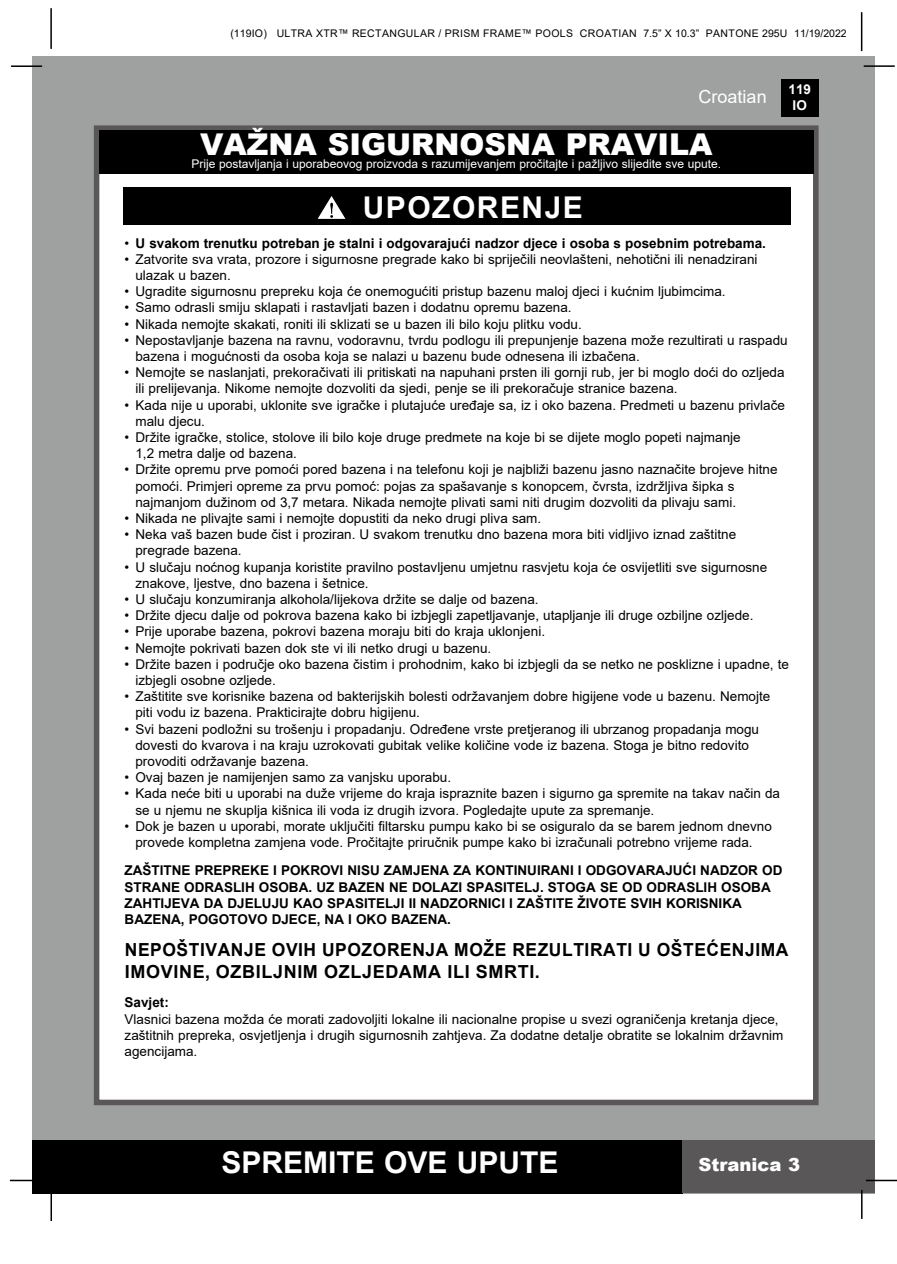
<style>
.page{position:relative;width:897px;height:1264px;background:#fff}
.page>*{position:absolute;margin:0;border:0;box-sizing:border-box;transform-origin:0 0}
.t1{font:900 30px "Arial";color:#fff}
.t2{font:700 30px "Arial";color:#fff}
.t3{font:700 30px "Arial";letter-spacing:.05em;color:#fff}
.t4{font:700 18px/21.6px "Arial";letter-spacing:.03em;color:#000}
.t5{font:900 18px "Arial";color:#fff}
.t6{font:18px "Arial";color:#fff}
.t7{font:13.5px/16.2px "Arial";color:#000}
.t8{font:700 13.5px/16.2px "Arial";color:#000}
.t9{font:700 13.5px/16.2px "Arial";color:#fff;text-align:center}
.t10{font:12px "Arial";color:#fff}
.t11{font:10.5px "Arial";letter-spacing:.035em;color:#000}
.s1{font-weight:400}
</style>
<div class="page">
<div style="left:33px;top:56px;width:842px;height:1137px;background:#9fa0a0"></div>
<div style="left:780px;top:79px;width:38px;height:38px;background:#000"></div>
<hr style="left:863px;top:65px;width:31px;height:2px;background:#000">
<hr style="left:50px;top:8px;width:2px;height:41px;background:#000">
<hr style="left:860px;top:12px;width:2px;height:39px;background:#000">
<div style="left:33px;top:1140px;width:650px;height:53px;background:#000"></div>
<div style="left:682px;top:1140px;width:193px;height:53px;background:#595757"></div>
<hr style="left:865px;top:1179px;width:31px;height:2px;background:#000">
<hr style="left:860px;top:1189px;width:2px;height:30px;background:#000">
<hr style="left:50px;top:1190px;width:2px;height:31px;background:#000">
<hr style="left:10px;top:1179px;width:31px;height:2px;background:#000">
<hr style="left:11px;top:65px;width:31px;height:2px;background:#000">
<div style="left:94px;top:125px;width:724px;height:980px;background:#fff;border:6px solid #595757"></div>
<div style="left:99px;top:130px;width:714px;height:44px;background:#000"></div>
<div style="left:123px;top:187px;width:667px;height:38px;background:#000"></div>
<svg style="left:317px;top:196px;width:29px;height:23px"></svg>
<p class="t11" style="left:230px;top:26px;width:617px">(119IO) ULTRA XTR™ RECTANGULAR / PRISM FRAME™ POOLS CROATIAN 7.5” X 10.3” PANTONE 295U 11/19/2022</p>
<h2 class="t6" style="left:698px;top:84px;width:70px">Croatian</h2>
<h1 class="t1" style="left:200px;top:123px;width:513px">VAŽNA SIGURNOSNA PRAVILA</h1>
<p class="t10" style="left:191px;top:156px;width:531px">Prije postavljanja i uporabeovog proizvoda s razumijevanjem pročitajte i pažljivo slijedite sve upute.</p>
<h1 class="t3" style="left:362px;top:186px;width:222px">UPOZORENJE</h1>
<p class="t9" style="left:788px;top:81px;width:24px">119<br>IO</p>
<p class="t8" style="left:125px;top:235px;width:643px"><span class="s1">•</span> U svakom trenutku potreban je stalni i odgovarajući nadzor djece i osoba s posebnim potrebama.</p>
<p class="t7" style="left:135px;top:251px;width:623px;text-indent:-11px">• Zatvorite sva vrata, prozore i sigurnosne pregrade kako bi spriječili neovlašteni, nehotični ili nenadzirani ulazak u bazen.</p>
<p class="t7" style="left:125px;top:283px;width:602px">• Ugradite sigurnosnu prepreku koja će onemogućiti pristup bazenu maloj djeci i kućnim ljubimcima.</p>
<p class="t7" style="left:125px;top:299px;width:448px">• Samo odrasli smiju sklapati i rastavljati bazen i dodatnu opremu bazena.</p>
<p class="t7" style="left:125px;top:316px;width:458px">• Nikada nemojte skakati, roniti ili sklizati se u bazen ili bilo koju plitku vodu.</p>
<p class="t7" style="left:135px;top:332px;width:653px;text-indent:-11px">• Nepostavljanje bazena na ravnu, vodoravnu, tvrdu podlogu ili prepunjenje bazena može rezultirati u raspadu bazena i mogućnosti da osoba koja se nalazi u bazenu bude odnesena ili izbačena.</p>
<p class="t7" style="left:135px;top:364px;width:650px;text-indent:-11px">• Nemojte se naslanjati, prekoračivati ili pritiskati na napuhani prsten ili gornji rub, jer bi moglo doći do ozljeda ili prelijevanja. Nikome nemojte dozvoliti da sjedi, penje se ili prekoračuje stranice bazena.</p>
<p class="t7" style="left:135px;top:397px;width:651px;text-indent:-11px">• Kada nije u uporabi, uklonite sve igračke i plutajuće uređaje sa, iz i oko bazena. Predmeti u bazenu privlače malu djecu.</p>
<p class="t7" style="left:135px;top:429px;width:606px;text-indent:-11px">• Držite igračke, stolice, stolove ili bilo koje druge predmete na koje bi se dijete moglo popeti najmanje<br>1,2 metra dalje od bazena.</p>
<p class="t7" style="left:135px;top:461px;width:643px;text-indent:-11px">• Držite opremu prve pomoći pored bazena i na telefonu koji je najbliži bazenu jasno naznačite brojeve hitne pomoći. Primjeri opreme za prvu pomoć: pojas za spašavanje s konopcem, čvrsta, izdržljiva šipka s najmanjom dužinom od 3,7 metara. Nikada nemojte plivati sami niti drugim dozvoliti da plivaju sami.</p>
<p class="t7" style="left:125px;top:510px;width:418px">• Nikada ne plivajte sami i nemojte dopustiti da neko drugi pliva sam.</p>
<p class="t7" style="left:135px;top:526px;width:602px;text-indent:-11px">• Neka vaš bazen bude čist i proziran. U svakom trenutku dno bazena mora biti vidljivo iznad zaštitne pregrade bazena.</p>
<p class="t7" style="left:135px;top:559px;width:633px;text-indent:-11px">• U slučaju noćnog kupanja koristite pravilno postavljenu umjetnu rasvjetu koja će osvijetliti sve sigurnosne znakove, ljestve, dno bazena i šetnice.</p>
<p class="t7" style="left:125px;top:591px;width:415px">• U slučaju konzumiranja alkohola/lijekova držite se dalje od bazena.</p>
<p class="t7" style="left:125px;top:607px;width:630px">• Držite djecu dalje od pokrova bazena kako bi izbjegli zapetljavanje, utapljanje ili druge ozbiljne ozljede.</p>
<p class="t7" style="left:125px;top:623px;width:422px">• Prije uporabe bazena, pokrovi bazena moraju biti do kraja uklonjeni.</p>
<p class="t7" style="left:125px;top:640px;width:368px">• Nemojte pokrivati bazen dok ste vi ili netko drugi u bazenu.</p>
<p class="t7" style="left:135px;top:656px;width:655px;text-indent:-11px">• Držite bazen i područje oko bazena čistim i prohodnim, kako bi izbjegli da se netko ne posklizne i upadne, te izbjegli osobne ozljede.</p>
<p class="t7" style="left:135px;top:688px;width:636px;text-indent:-11px">• Zaštitite sve korisnike bazena od bakterijskih bolesti održavanjem dobre higijene vode u bazenu. Nemojte piti vodu iz bazena. Prakticirajte dobru higijenu.</p>
<p class="t7" style="left:135px;top:721px;width:625px;text-indent:-11px">• Svi bazeni podložni su trošenju i propadanju. Određene vrste pretjeranog ili ubrzanog propadanja mogu dovesti do kvarova i na kraju uzrokovati gubitak velike količine vode iz bazena. Stoga je bitno redovito provoditi održavanje bazena.</p>
<p class="t7" style="left:125px;top:769px;width:328px">• Ovaj bazen je namijenjen samo za vanjsku uporabu.</p>
<p class="t7" style="left:135px;top:785px;width:646px;text-indent:-11px">• Kada neće biti u uporabi na duže vrijeme do kraja ispraznite bazen i sigurno ga spremite na takav način da se u njemu ne skuplja kišnica ili voda iz drugih izvora. Pogledajte upute za spremanje.</p>
<p class="t7" style="left:135px;top:818px;width:637px;text-indent:-11px">• Dok je bazen u uporabi, morate uključiti filtarsku pumpu kako bi se osiguralo da se barem jednom dnevno provede kompletna zamjena vode. Pročitajte priručnik pumpe kako bi izračunali potrebno vrijeme rada.</p>
<p class="t8" style="left:125px;top:862px;width:659px">ZAŠTITNE PREPREKE I POKROVI NISU ZAMJENA ZA KONTINUIRANI I ODGOVARAJUĆI NADZOR OD STRANE ODRASLIH OSOBA. UZ BAZEN NE DOLAZI SPASITELJ. STOGA SE OD ODRASLIH OSOBA ZAHTIJEVA DA DJELUJU KAO SPASITELJI II NADZORNICI I ZAŠTITE ŽIVOTE SVIH KORISNIKA BAZENA, POGOTOVO DJECE, NA I OKO BAZENA.</p>
<h2 class="t4" style="left:125px;top:939px;width:665px">NEPOŠTIVANJE OVIH UPOZORENJA MOŽE REZULTIRATI U OŠTEĆENJIMA<br>IMOVINE, OZBILJNIM OZLJEDAMA ILI SMRTI.</h2>
<p class="t8" style="left:125px;top:994px;width:46px">Savjet:</p>
<p class="t7" style="left:125px;top:1010px;width:660px">Vlasnici bazena možda će morati zadovoljiti lokalne ili nacionalne propise u svezi ograničenja kretanja djece, zaštitnih prepreka, osvjetljenja i drugih sigurnosnih zahtjeva. Za dodatne detalje obratite se lokalnim državnim agencijama.</p>
<h1 class="t2" style="left:221px;top:1141px;width:338px">SPREMITE OVE UPUTE</h1>
<h2 class="t5" style="left:698px;top:1151px;width:103px">Stranica 3</h2>
</div>
